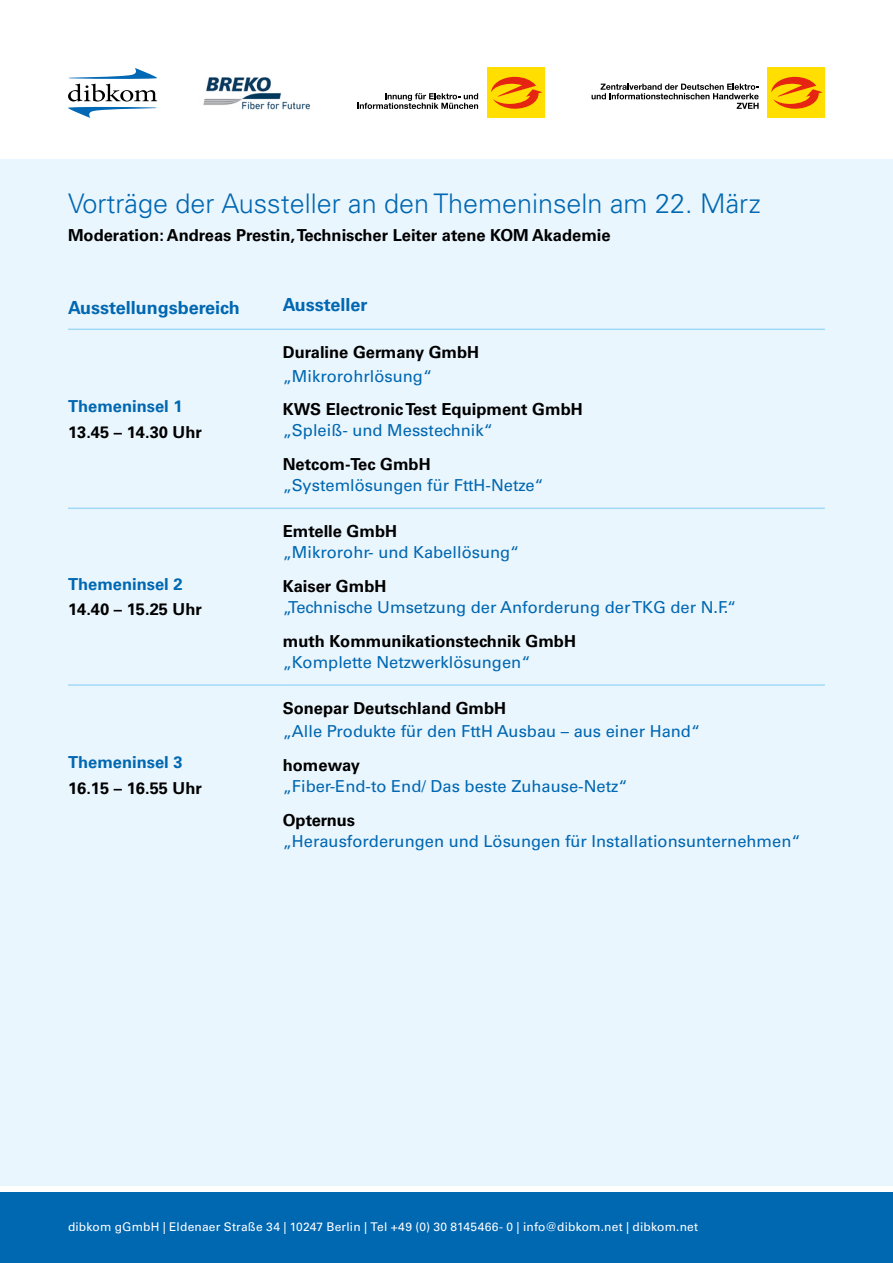
<style>
.page{position:relative;width:893px;height:1263px;background:#fff}
.page>*{position:absolute;margin:0;border:0;box-sizing:border-box;transform-origin:0 0}
.t1{font:300 27px "Univers LT Std";color:#0067b1}
.t2{font:700 18px "Univers LT Std";color:#0067b1}
.t3{font:16.5px "Univers LT Std";color:#0067b1}
.t4{font:700 16.5px "Univers LT Std";color:#000}
.t5{font:700 16.5px "Univers LT Std";color:#0067b1}
.t6{font:12px "Univers LT Std";letter-spacing:.015em;color:#fff}
</style>
<div class="page">
<div style="left:0;top:159px;width:893px;height:1027px;background:#eaf6fe"></div>
<div style="left:0;top:1193px;width:893px;height:70px;background:#0067b1"></div>
<svg style="left:68px;top:68px;width:89px;height:50px"></svg>
<div style="left:488px;top:68px;width:57px;height:50px;background:#ffde00"></div>
<svg style="left:491px;top:77px;width:51px;height:32px"></svg>
<svg style="left:357px;top:93px;width:121px;height:16px"></svg>
<div style="left:768px;top:68px;width:57px;height:50px;background:#ffde00"></div>
<svg style="left:771px;top:77px;width:52px;height:32px"></svg>
<svg style="left:592px;top:84px;width:167px;height:25px"></svg>
<img style="left:203px;top:77px;width:107px;height:33px">
<hr style="left:68px;top:507px;width:215px;height:2px;background:#a1daf8">
<hr style="left:283px;top:507px;width:542px;height:2px;background:#a1daf8">
<hr style="left:68px;top:684px;width:215px;height:2px;background:#a1daf8">
<hr style="left:283px;top:684px;width:542px;height:2px;background:#a1daf8">
<hr style="left:68px;top:329px;width:215px;height:1px;background:#a1daf8">
<hr style="left:283px;top:329px;width:542px;height:1px;background:#a1daf8">
<h1 class="t1" style="left:68px;top:187px;width:694px">Vorträge der Aussteller an den Themeninseln am 22. März</h1>
<p class="t4" style="left:68px;top:225px;width:544px">Moderation: Andreas Prestin, Technischer Leiter atene KOM Akademie</p>
<p class="t2" style="left:68px;top:297px;width:173px">Ausstellungsbereich</p>
<p class="t2" style="left:283px;top:294px;width:86px">Aussteller</p>
<p class="t5" style="left:68px;top:396px;width:116px">Themeninsel 1</p>
<p class="t4" style="left:68px;top:422px;width:135px">13.45 – 14.30 Uhr</p>
<p class="t5" style="left:68px;top:574px;width:116px">Themeninsel 2</p>
<p class="t4" style="left:68px;top:600px;width:135px">14.40 – 15.25 Uhr</p>
<p class="t5" style="left:68px;top:752px;width:116px">Themeninsel 3</p>
<p class="t4" style="left:68px;top:778px;width:135px">16.15 – 16.55 Uhr</p>
<p class="t4" style="left:283px;top:343px;width:198px">Duraline Germany GmbH</p>
<p class="t3" style="left:283px;top:366px;width:151px">„Mikrorohrlösung“</p>
<p class="t4" style="left:283px;top:400px;width:301px">KWS Electronic Test Equipment GmbH</p>
<p class="t3" style="left:283px;top:421px;width:212px">„Spleiß- und Messtechnik“</p>
<p class="t4" style="left:283px;top:455px;width:149px">Netcom-Tec GmbH</p>
<p class="t3" style="left:283px;top:475px;width:262px">„Systemlösungen für FttH-Netze“</p>
<p class="t4" style="left:283px;top:522px;width:116px">Emtelle GmbH</p>
<p class="t3" style="left:283px;top:542px;width:238px">„Mikrorohr- und Kabellösung“</p>
<p class="t4" style="left:283px;top:576px;width:105px">Kaiser GmbH</p>
<p class="t3" style="left:283px;top:597px;width:455px">„Technische Umsetzung der Anforderung der TKG der N.F.“</p>
<p class="t4" style="left:283px;top:631px;width:295px">muth Kommunikationstechnik GmbH</p>
<p class="t3" style="left:283px;top:652px;width:249px">„Komplette Netzwerklösungen“</p>
<p class="t4" style="left:283px;top:698px;width:225px">Sonepar Deutschland GmbH</p>
<p class="t3" style="left:283px;top:721px;width:419px">„Alle Produkte für den FttH Ausbau – aus einer Hand“</p>
<p class="t4" style="left:283px;top:755px;width:79px">homeway</p>
<p class="t3" style="left:283px;top:776px;width:346px">„Fiber-End-to End/ Das beste Zuhause-Netz“</p>
<p class="t4" style="left:283px;top:810px;width:74px">Opternus</p>
<p class="t3" style="left:283px;top:831px;width:519px">„Herausforderungen und Lösungen für Installationsunternehmen“</p>
<p class="t6" style="left:68px;top:1220px;width:632px">dibkom gGmbH | Eldenaer Straße 34 | 10247 Berlin | Tel +49 (0) 30 8145466- 0 | info@dibkom.net | dibkom.net</p>
</div>
